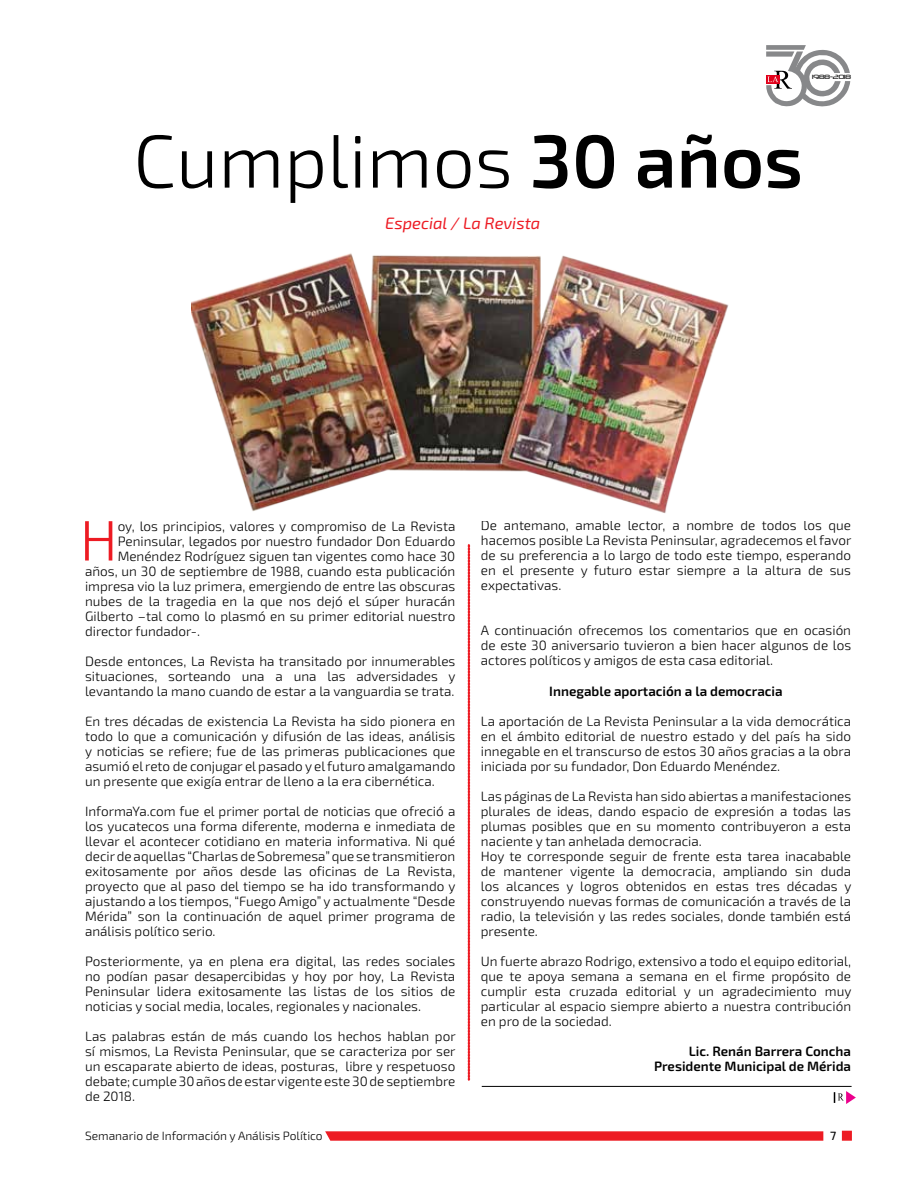
<style>
.page{position:relative;width:915px;height:1191px;background:#fff}
.page>*{position:absolute;margin:0;border:0;box-sizing:border-box;transform-origin:0 0}
.t1{font:300 75px "Exo 2";color:#000}
.t2{font:300 57px "Exo 2";color:#ed1b23}
.t3{font:italic 16.5px "Exo 2";color:#ed1b23}
.t4{font:300 13.5px/15px "Exo 2";color:#000;text-align:justify}
.t5{font:600 13.5px/15px "Exo 2";color:#000;text-align:right}
.t6{font:300 12px "Exo 2";color:#000}
.t7{font:500 12px "Exo 2";color:#000}
.t8{font:5.85px "Neuropol";color:#000}
.s1{font-weight:600}
</style>
<div class="page">
<svg style="left:766px;top:45px;width:84px;height:62px"></svg>
<div style="left:841px;top:1130px;width:10px;height:10px;background:#ed1b23;border:2px solid #ed1b23"></div>
<svg style="left:325px;top:1131px;width:498px;height:10px;background:#ee2a32"></svg>
<svg style="left:833px;top:1091px;width:22px;height:13px"></svg>
<svg style="left:468px;top:544px;width:1px;height:536px"></svg>
<img style="left:191px;top:253px;width:538px;height:260px">
<hr style="left:481px;top:1086px;width:370px;height:1px;background:#000">
<p class="t8" style="left:811px;top:73px;width:40px">1988-2018</p>
<h1 class="t1" style="left:133px;top:118px;width:671px">Cumplimos <span class="s1">30 años</span></h1>
<p class="t3" style="left:385px;top:214px;width:157px">Especial / La Revista</p>
<h2 class="t2" style="left:80px;top:507px;width:39px">H</h2>
<p class="t4" style="left:118px;top:518px;width:339px">oy, los principios, valores y compromiso de La Revista</p>
<p class="t4" style="left:118px;top:533px;width:339px">Peninsular, legados por nuestro fundador Don Eduardo</p>
<p class="t4" style="left:118px;top:548px;width:339px">Menéndez Rodríguez siguen tan vigentes como hace 30</p>
<p class="t4" style="left:85px;top:563px;width:371px">años, un 30 de septiembre de 1988, cuando esta publicación</p>
<p class="t4" style="left:85px;top:578px;width:371px">impresa vio la luz primera, emergiendo de entre las obscuras</p>
<p class="t4" style="left:85px;top:593px;width:371px">nubes de la tragedia en la que nos dejó el súper huracán</p>
<p class="t4" style="left:85px;top:608px;width:371px">Gilberto –tal como lo plasmó en su primer editorial nuestro</p>
<p class="t4" style="left:85px;top:623px;width:116px">director fundador-.</p>
<p class="t4" style="left:85px;top:653px;width:372px">Desde entonces, La Revista ha transitado por innumerables situaciones, sorteando una a una las adversidades y levantando la mano cuando de estar a la vanguardia se trata.</p>
<p class="t4" style="left:85px;top:713px;width:371px">En tres décadas de existencia La Revista ha sido pionera en todo lo que a comunicación y difusión de las ideas, análisis y noticias se refiere; fue de las primeras publicaciones que asumió el reto de conjugar el pasado y el futuro amalgamando un presente que exigía entrar de lleno a la era cibernética.</p>
<p class="t4" style="left:85px;top:803px;width:372px">InformaYa.com fue el primer portal de noticias que ofreció a los yucatecos una forma diferente, moderna e inmediata de llevar el acontecer cotidiano en materia informativa. Ni qué decir de aquellas “Charlas de Sobremesa” que se transmitieron exitosamente por años desde las oficinas de La Revista, proyecto que al paso del tiempo se ha ido transformando y ajustando a los tiempos, “Fuego Amigo” y actualmente “Desde Mérida” son la continuación de aquel primer programa de análisis político serio.</p>
<p class="t4" style="left:85px;top:953px;width:371px">Posteriormente, ya en plena era digital, las redes sociales no podían pasar desapercibidas y hoy por hoy, La Revista Peninsular lidera exitosamente las listas de los sitios de noticias y social media, locales, regionales y nacionales.</p>
<p class="t4" style="left:85px;top:1028px;width:372px">Las palabras están de más cuando los hechos hablan por sí mismos, La Revista Peninsular, que se caracteriza por ser un escaparate abierto de ideas, posturas, libre y respetuoso debate; cumple 30 años de estar vigente este 30 de septiembre de 2018.</p>
<p class="t4" style="left:480px;top:518px;width:372px">De antemano, amable lector, a nombre de todos los que hacemos posible La Revista Peninsular, agradecemos el favor de su preferencia a lo largo de todo este tiempo, esperando en el presente y futuro estar siempre a la altura de sus expectativas.</p>
<p class="t4" style="left:480px;top:623px;width:371px">A continuación ofrecemos los comentarios que en ocasión de este 30 aniversario tuvieron a bien hacer algunos de los actores políticos y amigos de esta casa editorial.</p>
<p class="t5" style="left:549px;top:683px;width:235px">Innegable aportación a la democracia</p>
<p class="t4" style="left:480px;top:713px;width:371px">La aportación de La Revista Peninsular a la vida democrática en el ámbito editorial de nuestro estado y del país ha sido innegable en el transcurso de estos 30 años gracias a la obra iniciada por su fundador, Don Eduardo Menéndez.</p>
<p class="t4" style="left:480px;top:788px;width:372px;text-align:left">Las páginas de La Revista han sido abiertas a manifestaciones plurales de ideas, dando espacio de expresión a todas las plumas posibles que en su momento contribuyeron a esta naciente y tan anhelada democracia.<br>Hoy te corresponde seguir de frente esta tarea inacabable de mantener vigente la democracia, ampliando sin duda los alcances y logros obtenidos en estas tres décadas y construyendo nuevas formas de comunicación a través de la radio, la televisión y las redes sociales, donde también está presente.</p>
<p class="t4" style="left:480px;top:953px;width:372px">Un fuerte abrazo Rodrigo, extensivo a todo el equipo editorial, que te apoya semana a semana en el firme propósito de cumplir esta cruzada editorial y un agradecimiento muy particular al espacio siempre abierto a nuestra contribución en pro de la sociedad.</p>
<p class="t5" style="left:653px;top:1043px;width:198px">Lic. Renán Barrera Concha<br>Presidente Municipal de Mérida</p>
<p class="t6" style="left:85px;top:1128px;width:239px">Semanario de Información y Análisis Político</p>
<p class="t7" style="left:829px;top:1128px;width:8px">7</p>
</div>
